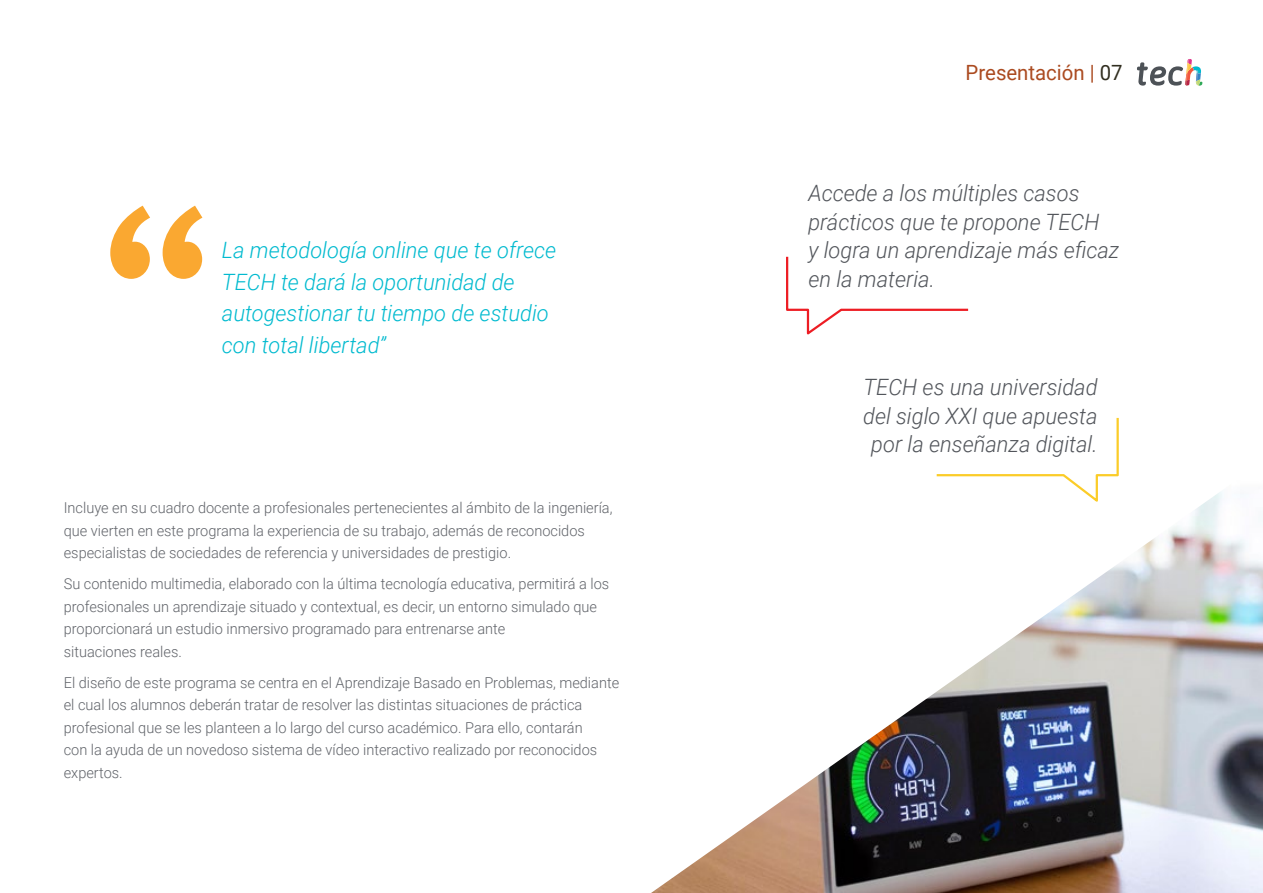
<style>
.page{position:relative;width:1263px;height:893px;background:#fff}
.page>*{position:absolute;margin:0;border:0;box-sizing:border-box;transform-origin:0 0}
.t1{font:italic 300 22.5px/28.5px "Roboto";color:#52555b;text-align:center}
.t2{font:italic 300 22.5px/31.5px "Roboto";color:#00bacf}
.t3{font:21px "Roboto";color:#ab4b21}
.t4{font:300 15px/22.5px "Roboto";color:#61646a}
.s1{color:#312e20}
</style>
<div class="page">
<svg style="left:110px;top:206px;width:92px;height:73px"></svg>
<svg style="left:1137px;top:59px;width:65px;height:27px"></svg>
<img style="left:651px;top:491px;width:612px;height:402px">
<svg style="left:934px;top:417px;width:186px;height:88px"></svg>
<svg style="left:786px;top:256px;width:183px;height:79px"></svg>
<h1 class="t2" style="left:222px;top:234px;width:336px">La metodología online que te ofrece<br>TECH te dará la oportunidad de autogestionar tu tiempo de estudio con total libertad”</h1>
<p class="t4" style="left:64px;top:496px;width:550px">Incluye en su cuadro docente a profesionales pertenecientes al ámbito de la ingeniería, que vierten en este programa la experiencia de su trabajo, además de reconocidos especialistas de sociedades de referencia y universidades de prestigio.</p>
<p class="t4" style="left:64px;top:572px;width:547px">Su contenido multimedia, elaborado con la última tecnología educativa, permitirá a los profesionales un aprendizaje situado y contextual, es decir, un entorno simulado que proporcionará un estudio inmersivo programado para entrenarse ante<br>situaciones reales.</p>
<p class="t4" style="left:64px;top:670px;width:557px">El diseño de este programa se centra en el Aprendizaje Basado en Problemas, mediante el cual los alumnos deberán tratar de resolver las distintas situaciones de práctica profesional que se les planteen a lo largo del curso académico. Para ello, contarán<br>con la ayuda de un novedoso sistema de vídeo interactivo realizado por reconocidos expertos.</p>
<h2 class="t3" style="left:966px;top:57px;width:159px">Presentación | <span class="s1">07</span></h2>
<h1 class="t1" style="left:808px;top:178px;width:312px;text-align:left">Accede a los múltiples casos prácticos que te propone TECH<br>y logra un aprendizaje más eficaz en la materia.</h1>
<h1 class="t1" style="left:863px;top:372px;width:236px">TECH es una universidad del siglo XXI que apuesta por la enseñanza digital.</h1>
</div>
